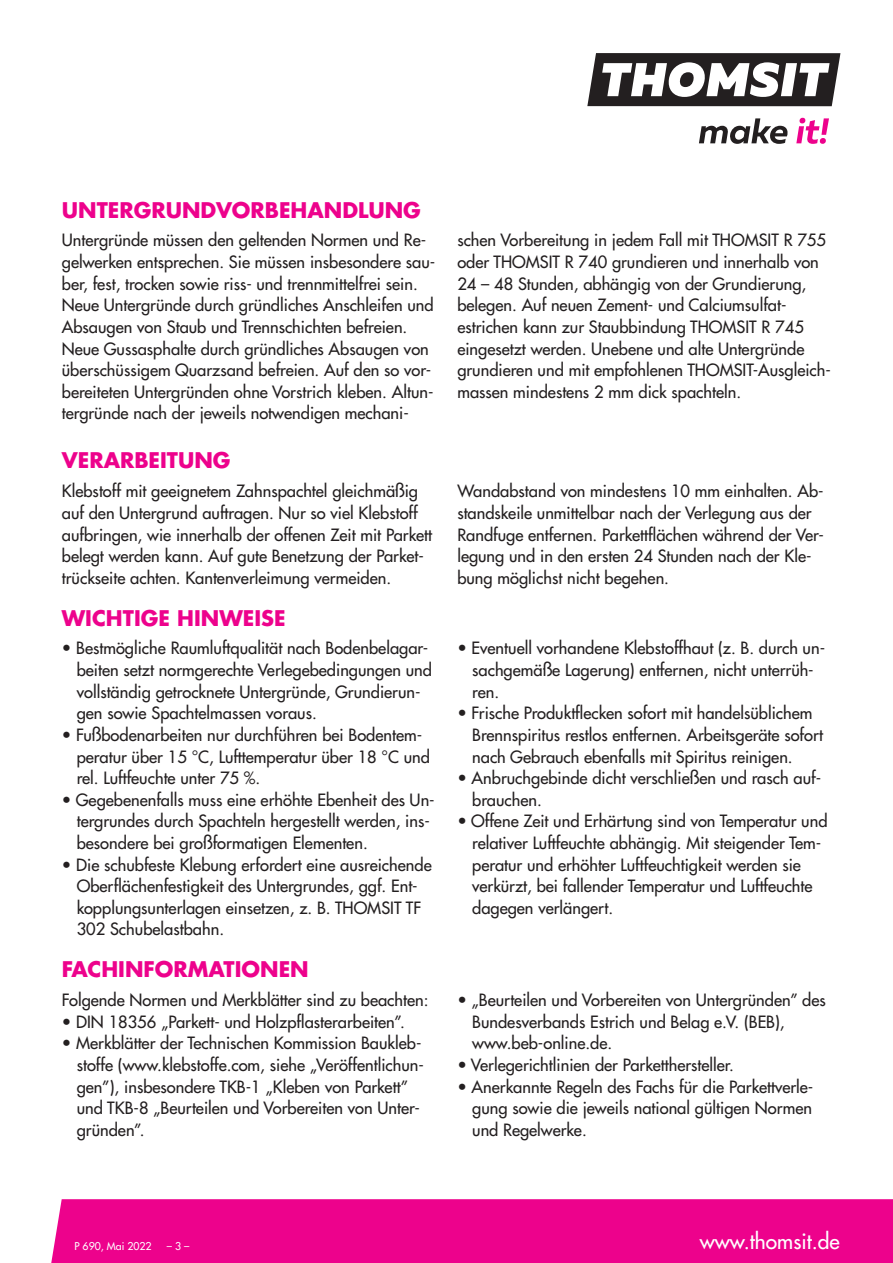
<style>
.page{position:relative;width:893px;height:1263px;background:#fff}
.page>*{position:absolute;margin:0;border:0;box-sizing:border-box;transform-origin:0 0}
.t1{font:700 21px "Futura LT Pro";color:#ed028c}
.t2{font:500 21px "Futura LT Pro";color:#fff}
.t3{font:500 16.5px/21.6px "Futura LT Pro";color:#231f20}
.t4{font:500 10.5px "Futura LT Pro";color:#fff}
</style>
<div class="page">
<svg style="left:587px;top:53px;width:253px;height:53px"></svg>
<svg style="left:699px;top:118px;width:89px;height:26px"></svg>
<svg style="left:796px;top:118px;width:33px;height:26px"></svg>
<div style="left:51px;top:1199px;width:842px;height:64px;background:#ed028c"></div>
<p class="t1" style="left:62px;top:200px;width:360px">UNTERGRUNDVORBEHANDLUNG</p>
<p class="t3" style="left:62px;top:231px;width:375px">Untergründe müssen den geltenden Normen und Re&shy;gelwerken entsprechen. Sie müssen insbesondere sau&shy;ber, fest, trocken sowie riss- und trennmittelfrei sein.<br>Neue Untergründe durch gründliches Anschleifen und Absaugen von Staub und Trennschichten befreien.<br>Neue Gussasphalte durch gründliches Absaugen von überschüssigem Quarzsand befreien. Auf den so vor&shy;bereiteten Untergründen ohne Vorstrich kleben. Altun&shy;tergründe nach der jeweils notwendigen mechani-</p>
<p class="t3" style="left:457px;top:231px;width:375px">schen Vorbereitung in jedem Fall mit THOMSIT R 755 oder THOMSIT R 740 grundieren und innerhalb von 24 – 48 Stunden, abhängig von der Grundierung, belegen. Auf neuen Zement- und Calciumsulfat&shy;estrichen kann zur Staubbindung THOMSIT R 745 eingesetzt werden. Unebene und alte Untergründe grundieren und mit empfohlenen THOMSIT-Ausgleich&shy;massen mindestens 2 mm dick spachteln.</p>
<p class="t1" style="left:62px;top:451px;width:170px">VERARBEITUNG</p>
<p class="t3" style="left:62px;top:481px;width:372px">Klebstoff mit geeignetem Zahnspachtel gleichmäßig auf den Untergrund auftragen. Nur so viel Klebstoff aufbringen, wie innerhalb der offenen Zeit mit Parkett belegt werden kann. Auf gute Benetzung der Parket&shy;trückseite achten. Kantenverleimung vermeiden.</p>
<p class="t3" style="left:457px;top:481px;width:368px">Wandabstand von mindestens 10 mm einhalten. Ab&shy;standskeile unmittelbar nach der Verlegung aus der Randfuge entfernen. Parkettflächen während der Ver&shy;legung und in den ersten 24 Stunden nach der Kle&shy;bung möglichst nicht begehen.</p>
<p class="t1" style="left:62px;top:608px;width:225px">WICHTIGE HINWEISE</p>
<p class="t3" style="left:77px;top:639px;width:357px;text-indent:-15px">• Bestmögliche Raumluftqualität nach Bodenbelagar&shy;beiten setzt normgerechte Verlegebedingungen und vollständig getrocknete Untergründe, Grundierun&shy;gen sowie Spachtelmassen voraus.</p>
<p class="t3" style="left:77px;top:725px;width:355px;text-indent:-15px">• Fußbodenarbeiten nur durchführen bei Bodentem&shy;peratur über 15 °C, Lufttemperatur über 18 °C und rel. Luftfeuchte unter 75 %.</p>
<p class="t3" style="left:77px;top:790px;width:360px;text-indent:-15px">• Gegebenenfalls muss eine erhöhte Ebenheit des Un&shy;tergrundes durch Spachteln hergestellt werden, ins&shy;besondere bei großformatigen Elementen.</p>
<p class="t3" style="left:77px;top:855px;width:356px;text-indent:-15px">• Die schubfeste Klebung erfordert eine ausreichende Oberflächenfestigkeit des Untergrundes, ggf. Ent&shy;kopplungsunterlagen einsetzen, z. B. THOMSIT TF 302 Schubelastbahn.</p>
<p class="t1" style="left:62px;top:960px;width:248px">FACHINFORMATIONEN</p>
<p class="t3" style="left:62px;top:990px;width:368px">Folgende Normen und Merkblätter sind zu beachten:</p>
<p class="t3" style="left:62px;top:1012px;width:345px">• DIN 18356 „Parkett- und Holzpflasterarbeiten”.</p>
<p class="t3" style="left:77px;top:1033px;width:349px;text-indent:-15px">• Merkblätter der Technischen Kommission Baukleb&shy;stoffe (www.klebstoffe.com, siehe „Veröffentlichun&shy;gen”), insbesondere TKB-1 „Kleben von Parkett” und TKB-8 „Beurteilen und Vorbereiten von Unter&shy;gründen”.</p>
<p class="t3" style="left:472px;top:639px;width:354px;text-indent:-15px">• Eventuell vorhandene Klebstoffhaut (z. B. durch un&shy;sachgemäße Lagerung) entfernen, nicht unterrüh&shy;ren.</p>
<p class="t3" style="left:472px;top:703px;width:352px;text-indent:-15px">• Frische Produktflecken sofort mit handelsüblichem<br>Brennspiritus restlos entfernen. Arbeitsgeräte sofort nach Gebrauch ebenfalls mit Spiritus reinigen.</p>
<p class="t3" style="left:472px;top:768px;width:350px;text-indent:-15px">• Anbruchgebinde dicht verschließen und rasch auf&shy;brauchen.</p>
<p class="t3" style="left:472px;top:811px;width:357px;text-indent:-15px">• Offene Zeit und Erhärtung sind von Temperatur und relativer Luftfeuchte abhängig. Mit steigender Tem&shy;peratur und erhöhter Luftfeuchtigkeit werden sie verkürzt, bei fallender Temperatur und Luftfeuchte dagegen verlängert.</p>
<p class="t3" style="left:472px;top:990px;width:355px;text-indent:-15px">• „Beurteilen und Vorbereiten von Untergründen” des<br>Bundesverbands Estrich und Belag e.V. (BEB), www.beb-online.de.</p>
<p class="t3" style="left:457px;top:1055px;width:278px">• Verlegerichtlinien der Parketthersteller.</p>
<p class="t3" style="left:472px;top:1077px;width:343px;text-align:justify;text-indent:-15px">• Anerkannte Regeln des Fachs für die Parkettverle&shy;gung sowie die jeweils national gültigen Normen und Regelwerke.</p>
<p class="t4" style="left:74px;top:1241px;width:79px">P 690, Mai 2022</p>
<p class="t4" style="left:167px;top:1241px;width:24px">–3–</p>
<p class="t2" style="left:700px;top:1231px;width:141px">www.thomsit.de</p>
</div>
